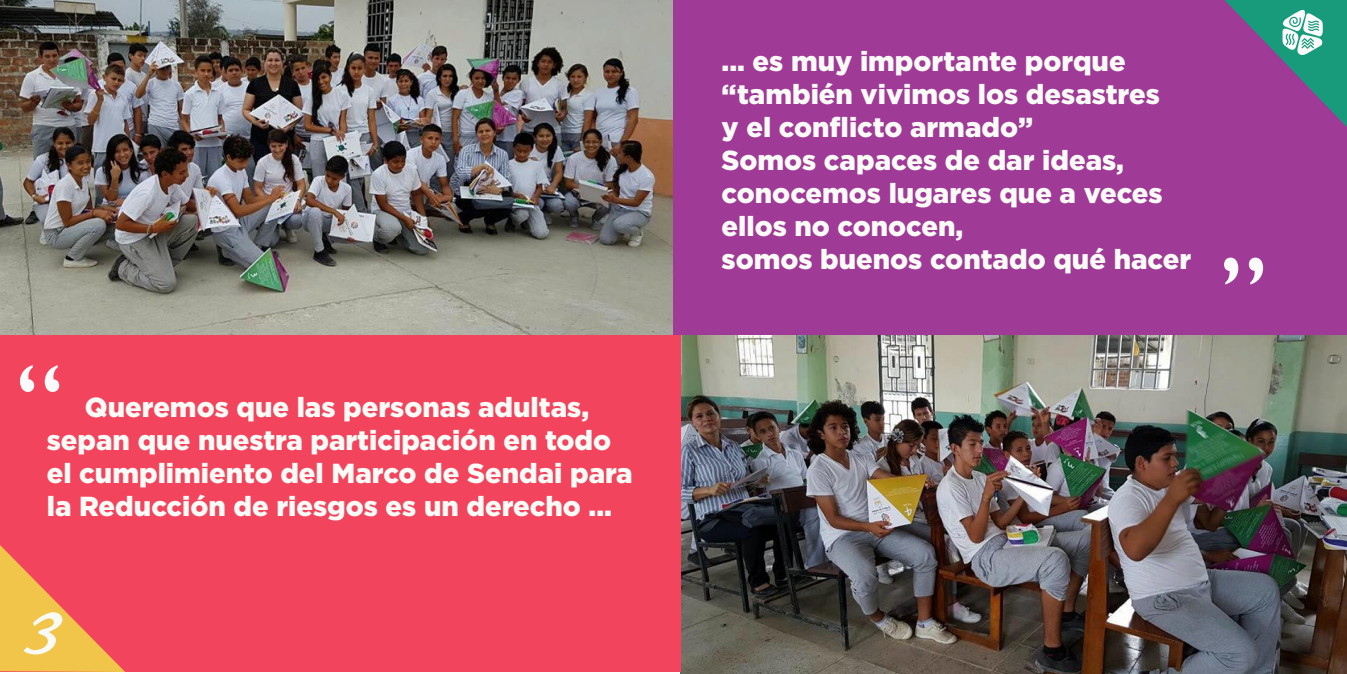
<style>
.page{position:relative;width:1347px;height:674px;background:#fff}
.page>*{position:absolute;margin:0;border:0;box-sizing:border-box;transform-origin:0 0}
.t1{font:111.25px "Gill Sans";color:#fafafa}
.t2{font:87.5px "Marck Script";color:#fafaf4}
.t3{font:900 27.5px/33px "Gotham";color:#fafaf7}
</style>
<div class="page">
<img style="left:680px;top:334px;width:666px;height:339px">
<img style="left:0;top:0;width:681px;height:374px">
<div style="left:673px;top:0;width:673px;height:334px;background:#9f3a96"></div>
<div style="left:0;top:334px;width:680px;height:337px;background:#f2445d"></div>
<svg style="left:0;top:545px;width:124px;height:126px"></svg>
<svg style="left:1224px;top:0;width:122px;height:126px"></svg>
<h1 class="t1" style="left:16px;top:339px;width:49px">“</h1>
<p class="t3" style="left:47px;top:390px;width:587px;text-indent:38px">Queremos que las personas adultas, sepan que nuestra participación en todo el cumplimiento del Marco de Sendai para la Reducción de riesgos es un derecho ...</p>
<h2 class="t2" style="left:25px;top:578px;width:37px">3</h2>
<p class="t3" style="left:721px;top:44px;width:471px">... es muy importante porque “también vivimos los desastres<br>y el conflicto armado”<br>Somos capaces de dar ideas, conocemos lugares que a veces ellos no conocen,<br>somos buenos contado qué hacer</p>
<h1 class="t1" style="left:1219px;top:232px;width:49px">”</h1>
</div>
